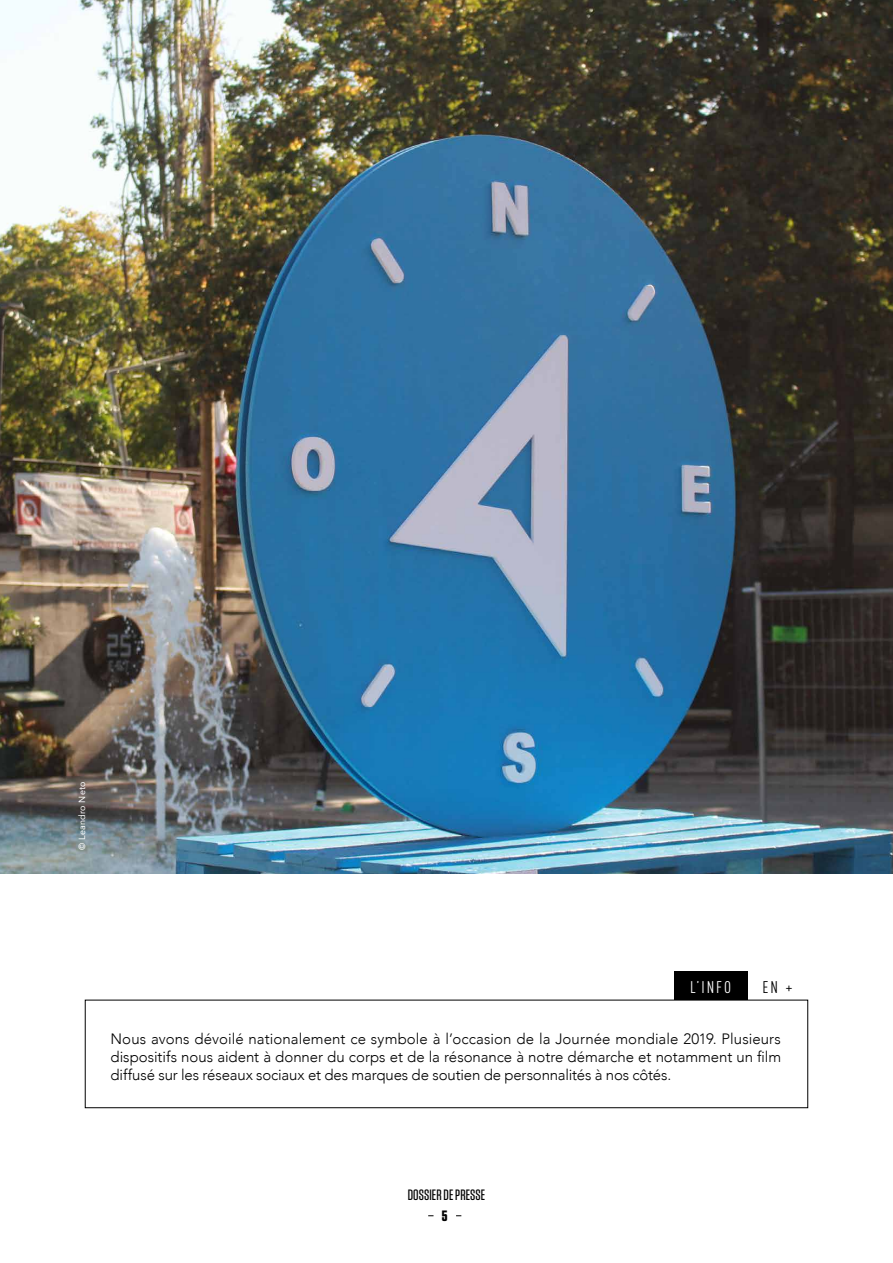
<style>
.page{position:relative;width:893px;height:1263px;background:#fff}
.page>*{position:absolute;margin:0;border:0;box-sizing:border-box;transform-origin:0 0}
.t1{font:16.65px "DIN Cond";color:#fff}
.t2{font:16.65px "DIN Cond";color:#000}
.t3{font:300 15px/18px "Avenir";letter-spacing:-.01em;color:#000;text-align:justify}
.t4{font:500 15px "Tungsten";letter-spacing:.01em;color:#000}
.t5{font:700 15px "Tungsten";color:#000}
.t6{font:9px "Avenir";letter-spacing:.025em;color:#fff}
</style>
<div class="page">
<img style="left:0;top:0;width:893px;height:874px">
<div style="left:85px;top:1000px;width:723px;height:108px;border:1px solid #000"></div>
<div style="left:674px;top:971px;width:73px;height:29px;background:#000"></div>
<p class="t6" style="left:75px;top:849px;width:69px;rotate:-90deg">© Leandro Neto</p>
<p class="t1" style="left:690px;top:977px;width:43px">L’INFO</p>
<p class="t2" style="left:762px;top:977px;width:32px">EN +</p>
<p class="t3" style="left:111px;top:1029px;width:672px">Nous avons dévoilé nationalement ce symbole à l’occasion de la Journée mondiale 2019. Plusieurs dispositifs nous aident à donner du corps et de la résonance à notre démarche et notamment un film diffusé sur les réseaux sociaux et des marques de soutien de personnalités à nos côtés.</p>
<p class="t4" style="left:408px;top:1187px;width:79px">DOSSIER DE PRESSE</p>
<p class="t5" style="left:442px;top:1207px;width:7px">5</p>
</div>
